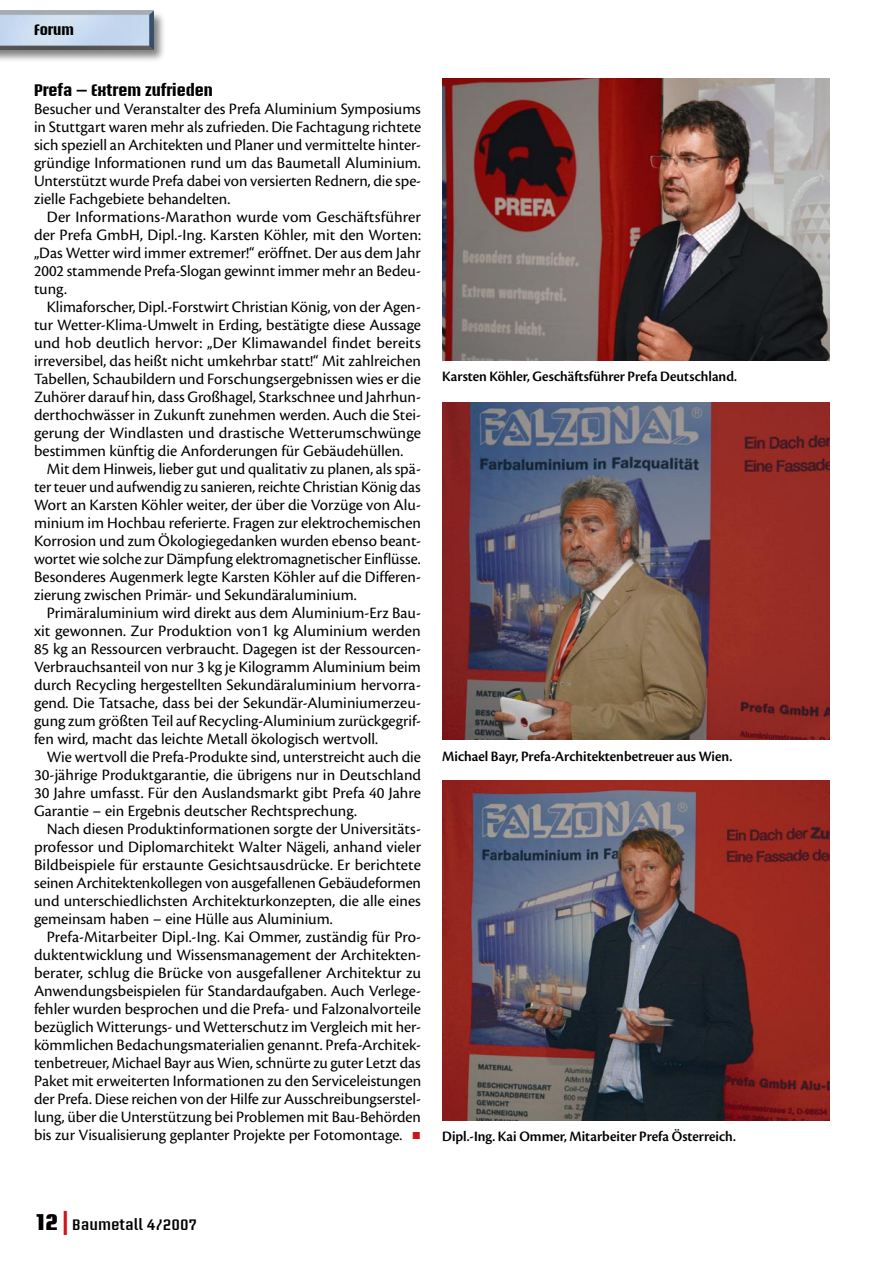
<style>
.page{position:relative;width:893px;height:1263px;background:#fff}
.page>*{position:absolute;margin:0;border:0;box-sizing:border-box;transform-origin:0 0}
.t1{font:16.5px/18px "Cronos Pro";color:#000;text-align:justify}
.t2{font:700 16.5px "Briem Akademi Std";color:#000}
.t3{font:15px "Cronos Pro Semibold Disp";color:#000}
.t4{font:600 15px "Briem Akademi Std";color:#000}
.t5{font:700 15px "Briem Akademi Std";color:#000}
.s1{color:#cd1316}
.s2{font-weight:900;font-size:22.5px}
.s3{font-size:24px;color:#cd1316}
</style>
<div class="page">
<div style="left:0;top:9px;width:168px;height:54px;background:#000;opacity:.5"></div>
<img style="left:0;top:11px;width:153px;height:38px">
<img style="left:442px;top:78px;width:387px;height:283px">
<img style="left:442px;top:402px;width:387px;height:338px">
<img style="left:442px;top:780px;width:387px;height:340px">
<p class="t5" style="left:34px;top:22px;width:42px">Forum</p>
<p class="t2" style="left:34px;top:81px;width:180px">Prefa – Extrem zufrieden</p>
<p class="t1" style="left:34px;top:100px;width:389px">Besucher und Veranstalter des Prefa Aluminium Symposiums in Stuttgart waren mehr als zufrieden. Die Fachtagung richtete sich speziell an Architekten und Planer und vermittelte hinter&shy;gründige Informationen rund um das Baumetall Aluminium.<br>Unterstützt wurde Prefa dabei von versierten Rednern, die spe&shy;zielle Fachgebiete behandelten.</p>
<p class="t1" style="left:34px;top:208px;width:389px;text-indent:13px">Der Informations-Marathon wurde vom Geschäftsführer der Prefa GmbH, Dipl.-Ing. Karsten Köhler, mit den Worten: „Das Wetter wird immer extremer!“ eröffnet. Der aus dem Jahr 2002 stammende Prefa-Slogan gewinnt immer mehr an Bedeu&shy;tung.</p>
<p class="t1" style="left:34px;top:298px;width:388px;text-indent:13px">Klimaforscher, Dipl.-Forstwirt Christian König, von der Agen&shy;tur Wetter-Klima-Umwelt in Erding, bestätigte diese Aussage und hob deutlich hervor: „Der Klimawandel findet bereits irreversibel, das heißt nicht umkehrbar statt!“ Mit zahlreichen Tabellen, Schaubildern und Forschungsergebnissen wies er die Zuhörer darauf hin, dass Großhagel, Starkschnee und Jahrhun&shy;derthochwässer in Zukunft zunehmen werden. Auch die Stei&shy;gerung der Windlasten und drastische Wetterumschwünge bestimmen künftig die Anforderungen für Gebäudehüllen.</p>
<p class="t1" style="left:34px;top:460px;width:388px;text-indent:13px">Mit dem Hinweis, lieber gut und qualitativ zu planen, als spä&shy;ter teuer und aufwendig zu sanieren, reichte Christian König das Wort an Karsten Köhler weiter, der über die Vorzüge von Alu&shy;minium im Hochbau referierte. Fragen zur elektrochemischen Korrosion und zum Ökologiegedanken wurden ebenso beant&shy;wortet wie solche zur Dämpfung elektromagnetischer Einflüsse.<br>Besonderes Augenmerk legte Karsten Köhler auf die Differen&shy;zierung zwischen Primär- und Sekundäraluminium.</p>
<p class="t1" style="left:34px;top:604px;width:388px;text-indent:13px">Primäraluminium wird direkt aus dem Aluminium-Erz Bau&shy;xit gewonnen. Zur Produktion von1 kg Aluminium werden 85 kg an Ressourcen verbraucht. Dagegen ist der Ressourcen-Verbrauchsanteil von nur 3 kg je Kilogramm Aluminium beim durch Recycling hergestellten Sekundäraluminium hervorra&shy;gend. Die Tatsache, dass bei der Sekundär-Aluminiumerzeu&shy;gung zum größten Teil auf Recycling-Aluminium zurückgegrif&shy;fen wird, macht das leichte Metall ökologisch wertvoll.</p>
<p class="t1" style="left:34px;top:748px;width:389px;text-indent:13px">Wie wertvoll die Prefa-Produkte sind, unterstreicht auch die 30-jährige Produktgarantie, die übrigens nur in Deutschland 30 Jahre umfasst. Für den Auslandsmarkt gibt Prefa 40 Jahre Garantie – ein Ergebnis deutscher Rechtsprechung.</p>
<p class="t1" style="left:34px;top:820px;width:389px;text-indent:13px">Nach diesen Produktinformationen sorgte der Universitäts&shy;professor und Diplomarchitekt Walter Nägeli, anhand vieler Bildbeispiele für erstaunte Gesichtsausdrücke. Er berichtete seinen Architektenkollegen von ausgefallenen Gebäudeformen und unterschiedlichsten Architekturkonzepten, die alle eines gemeinsam haben – eine Hülle aus Aluminium.</p>
<p class="t1" style="left:34px;top:928px;width:389px;text-indent:13px">Prefa-Mitarbeiter Dipl.-Ing. Kai Ommer, zuständig für Pro&shy;duktentwicklung und Wissensmanagement der Architekten&shy;berater, schlug die Brücke von ausgefallener Architektur zu Anwendungsbeispielen für Standardaufgaben. Auch Verlege&shy;fehler wurden besprochen und die Prefa- und Falzonalvorteile bezüglich Witterungs- und Wetterschutz im Vergleich mit her&shy;kömmlichen Bedachungsmaterialien genannt. Prefa-Architek&shy;tenbetreuer, Michael Bayr aus Wien, schnürte zu guter Letzt das Paket mit erweiterten Informationen zu den Serviceleistungen der Prefa. Diese reichen von der Hilfe zur Ausschreibungserstel&shy;lung, über die Unterstützung bei Problemen mit Bau-Behörden bis zur Visualisierung geplanter Projekte per Fotomontage. <span class="s1">▪</span></p>
<p class="t3" style="left:442px;top:367px;width:296px">Karsten Köhler, Geschäftsführer Prefa Deutschland.</p>
<p class="t3" style="left:442px;top:748px;width:291px">Michael Bayr, Prefa-Architektenbetreuer aus Wien.</p>
<p class="t3" style="left:442px;top:1127px;width:295px">Dipl.-Ing. Kai Ommer, Mitarbeiter Prefa Österreich.</p>
<p class="t4" style="left:34px;top:1216px;width:165px"><span class="s2">12</span> <span class="s3">|</span> Baumetall 4/2007</p>
</div>
